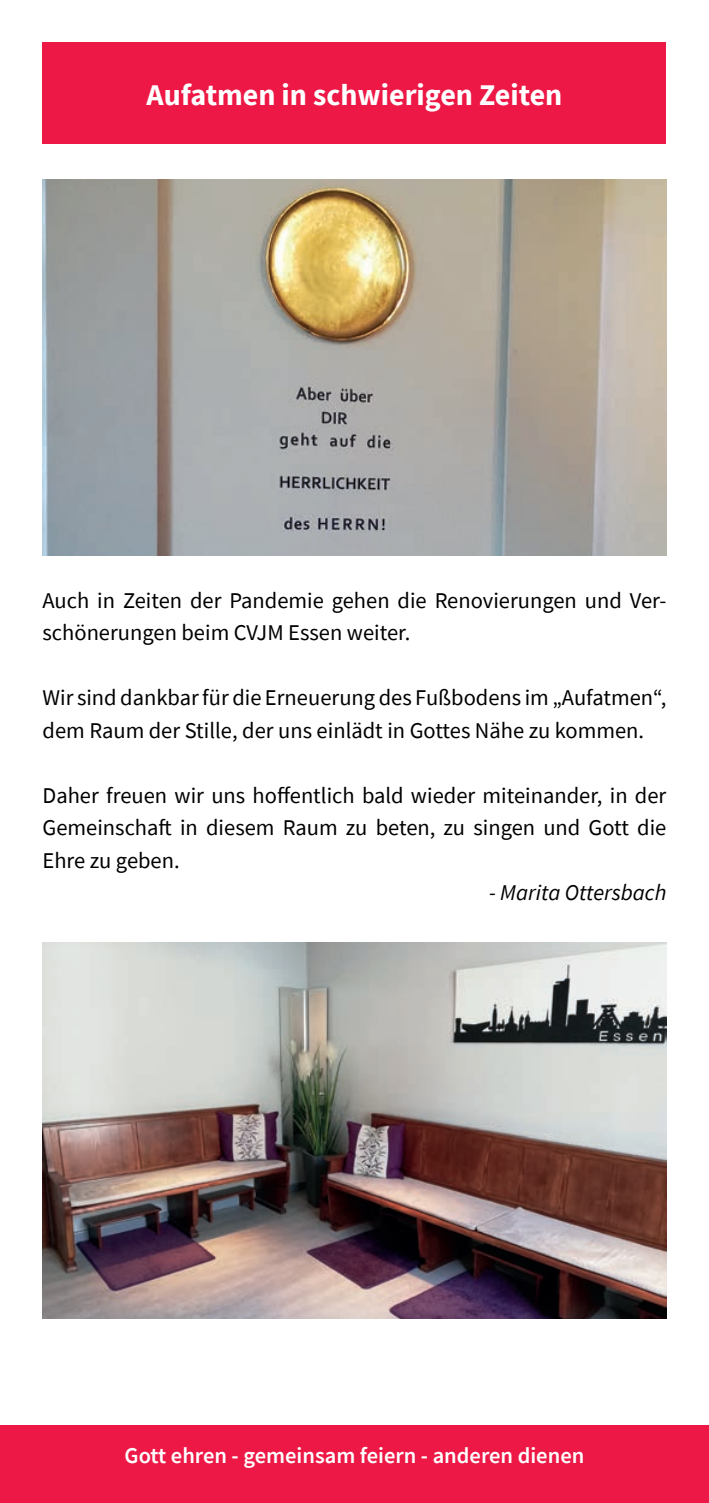
<style>
.page{position:relative;width:709px;height:1503px;background:#fff}
.page>*{position:absolute;margin:0;border:0;box-sizing:border-box;transform-origin:0 0}
.t1{font:700 30px "Source Sans Pro";color:#fff}
.t2{font:22.5px/32.5px "Source Sans Pro";color:#000001}
.t3{font:600 22.5px "Source Sans Pro";color:#fff}
.t4{font:italic 22.5px "Source Sans Pro";color:#000001}
</style>
<div class="page">
<div style="left:0;top:1424px;width:709px;height:78px;background:#ed1845"></div>
<div style="left:43px;top:43px;width:623px;height:101px;background:#ed1845"></div>
<img style="left:43px;top:180px;width:623px;height:375px">
<img style="left:43px;top:943px;width:623px;height:375px">
<h1 class="t1" style="left:146px;top:74px;width:417px">Aufatmen in schwierigen Zeiten</h1>
<p class="t2" style="left:43px;top:584px;width:625px">Auch in Zeiten der Pandemie gehen die Renovierungen und Ver&shy;schönerungen beim CVJM Essen weiter.</p>
<p class="t2" style="left:43px;top:681px;width:625px">Wir sind dankbar für die Erneuerung des Fußbodens im „Aufatmen“, dem Raum der Stille, der uns einlädt in Gottes Nähe zu kommen.</p>
<p class="t2" style="left:43px;top:779px;width:625px;text-align:justify">Daher freuen wir uns hoffentlich bald wieder miteinander, in der Gemeinschaft in diesem Raum zu beten, zu singen und Gott die Ehre zu geben.</p>
<p class="t4" style="left:489px;top:878px;width:179px">- Marita Ottersbach</p>
<p class="t3" style="left:125px;top:1440px;width:461px">Gott ehren - gemeinsam feiern - anderen dienen</p>
</div>
